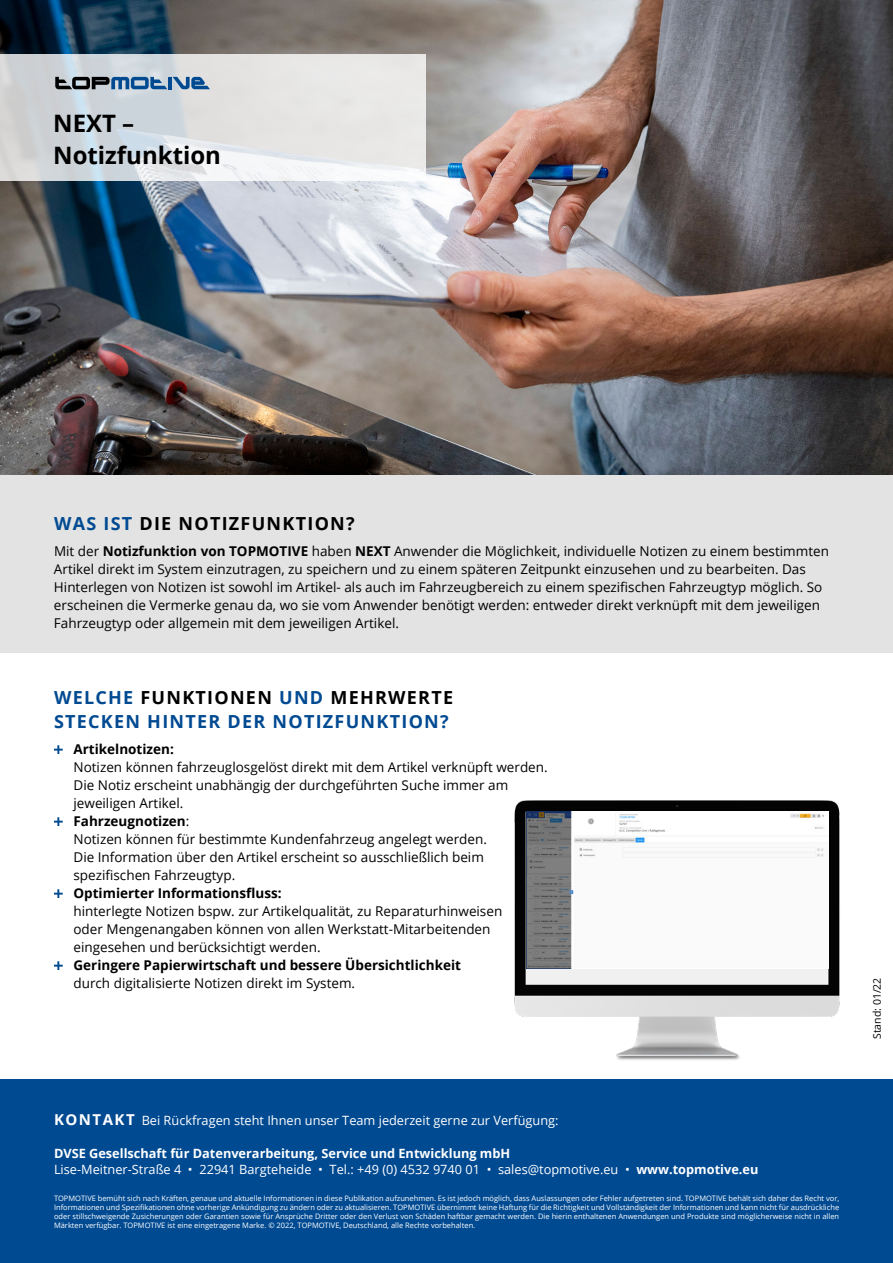
<style>
.page{position:relative;width:893px;height:1263px;background:#fff}
.page>*{position:absolute;margin:0;border:0;box-sizing:border-box;transform-origin:0 0}
.t1{font:700 24px/31.5px "Open Sans";color:#000}
.t2{font:700 18px/24px "Open Sans";letter-spacing:.07em;color:#004a92}
.t3{font:700 18px "Open Sans";letter-spacing:.07em;color:#000}
.t4{font:13.5px/18px "Open Sans";color:#000}
.t5{font:700 13.5px "Open Sans";color:#000}
.t6{font:12.75px/16.5px "Open Sans";color:#fff}
.t7{font:10.5px "Open Sans";color:#000}
.t8{font:7.5px/9px "Open Sans";color:#fff;text-align:justify}
.s1{color:#004a92}
.s2{font-weight:700}
.s3{color:#000}
.s4{font-weight:700;font-size:15px}
</style>
<div class="page">
<img style="left:0;top:0;width:893px;height:476px">
<div style="left:0;top:476px;width:893px;height:177px;background:#e3e3e3"></div>
<svg style="left:54px;top:745px;width:9px;height:9px"></svg>
<svg style="left:54px;top:817px;width:9px;height:9px"></svg>
<svg style="left:54px;top:889px;width:9px;height:9px"></svg>
<svg style="left:54px;top:961px;width:9px;height:9px"></svg>
<div style="left:0;top:1079px;width:893px;height:184px;background:#004a92"></div>
<svg style="left:0;top:54px;width:425px;height:126px;background:#dee0e2"></svg>
<svg style="left:55px;top:77px;width:112px;height:12px"></svg>
<hr style="left:168px;top:77px;width:4px;height:12px;background:#004a92">
<svg style="left:173px;top:77px;width:37px;height:12px"></svg>
<img style="left:514px;top:800px;width:326px;height:260px">
<img style="left:526px;top:812px;width:302px;height:157px">
<h1 class="t1" style="left:53px;top:107px;width:169px">NEXT –<br>Notizfunktion</h1>
<h2 class="t3" style="left:54px;top:511px;width:302px"><span class="s1">WAS IST</span> DIE NOTIZFUNKTION?</h2>
<p class="t4" style="left:54px;top:542px;width:776px">Mit der <span class="s2">Notizfunktion von TOPMOTIVE</span> haben <span class="s2">NEXT</span> Anwender die Möglichkeit, individuelle Notizen zu einem bestimmten Artikel direkt im System einzutragen, zu speichern und zu einem späteren Zeitpunkt einzusehen und zu bearbeiten. Das Hinterlegen von Notizen ist sowohl im Artikel- als auch im Fahrzeugbereich zu einem spezifischen Fahrzeugtyp möglich. So erscheinen die Vermerke genau da, wo sie vom Anwender benötigt werden: entweder direkt verknüpft mit dem jeweiligen Fahrzeugtyp oder allgemein mit dem jeweiligen Artikel.</p>
<h2 class="t2" style="left:54px;top:685px;width:401px">WELCHE <span class="s3">FUNKTIONEN</span> UND <span class="s3">MEHRWERTE<br></span>STECKEN HINTER DER NOTIZFUNKTION?</h2>
<p class="t5" style="left:74px;top:739px;width:102px">Artikelnotizen:</p>
<p class="t4" style="left:73px;top:758px;width:476px">Notizen können fahrzeuglosgelöst direkt mit dem Artikel verknüpft werden.<br>Die Notiz erscheint unabhängig der durchgeführten Suche immer am jeweiligen Artikel.<br><span class="s2">Fahrzeugnotizen</span>:<br>Notizen können für bestimmte Kundenfahrzeug angelegt werden.<br>Die Information über den Artikel erscheint so ausschließlich beim spezifischen Fahrzeugtyp.</p>
<p class="t5" style="left:74px;top:883px;width:210px">Optimierter Informationsfluss:</p>
<p class="t4" style="left:74px;top:902px;width:430px">hinterlegte Notizen bspw. zur Artikelqualität, zu Reparaturhinweisen oder Mengenangaben können von allen Werkstatt-Mitarbeitenden eingesehen und berücksichtigt werden.</p>
<p class="t5" style="left:74px;top:955px;width:389px">Geringere Papierwirtschaft und bessere Übersichtlichkeit</p>
<p class="t4" style="left:73px;top:974px;width:283px">durch digitalisierte Notizen direkt im System.</p>
<p class="t7" style="left:870px;top:1039px;width:63px;rotate:-90deg">Stand: 01/22</p>
<p class="t6" style="left:54px;top:1111px;width:506px"><span class="s4">KONTAKT</span> Bei Rückfragen steht Ihnen unser Team jederzeit gerne zur Verfügung:</p>
<p class="t6" style="left:54px;top:1144px;width:706px"><span class="s2">DVSE Gesellschaft für Datenverarbeitung, Service und Entwicklung mbH<br></span>Lise-Meitner-Straße 4 • 22941 Bargteheide • Tel.: +49 (0) 4532 9740 01 • sales@topmotive.eu • <span class="s2">www.topmotive.eu</span></p>
<p class="t8" style="left:54px;top:1194px;width:787px">TOPMOTIVE bemüht sich nach Kräften, genaue und aktuelle Informationen in diese Publikation aufzunehmen. Es ist jedoch möglich, dass Auslassungen oder Fehler aufgetreten sind. TOPMOTIVE behält sich daher das Recht vor, Informationen und Spezifikationen ohne vorherige Ankündigung zu ändern oder zu aktualisieren. TOPMOTIVE übernimmt keine Haftung für die Richtigkeit und Vollständigkeit der Informationen und kann nicht für ausdrückliche oder stillschweigende Zusicherungen oder Garantien sowie für Ansprüche Dritter oder den Verlust von Schäden haftbar gemacht werden. Die hierin enthaltenen Anwendungen und Produkte sind möglicherweise nicht in allen Märkten verfügbar. TOPMOTIVE ist eine eingetragene Marke. © 2022, TOPMOTIVE, Deutschland, alle Rechte vorbehalten.</p>
</div>
